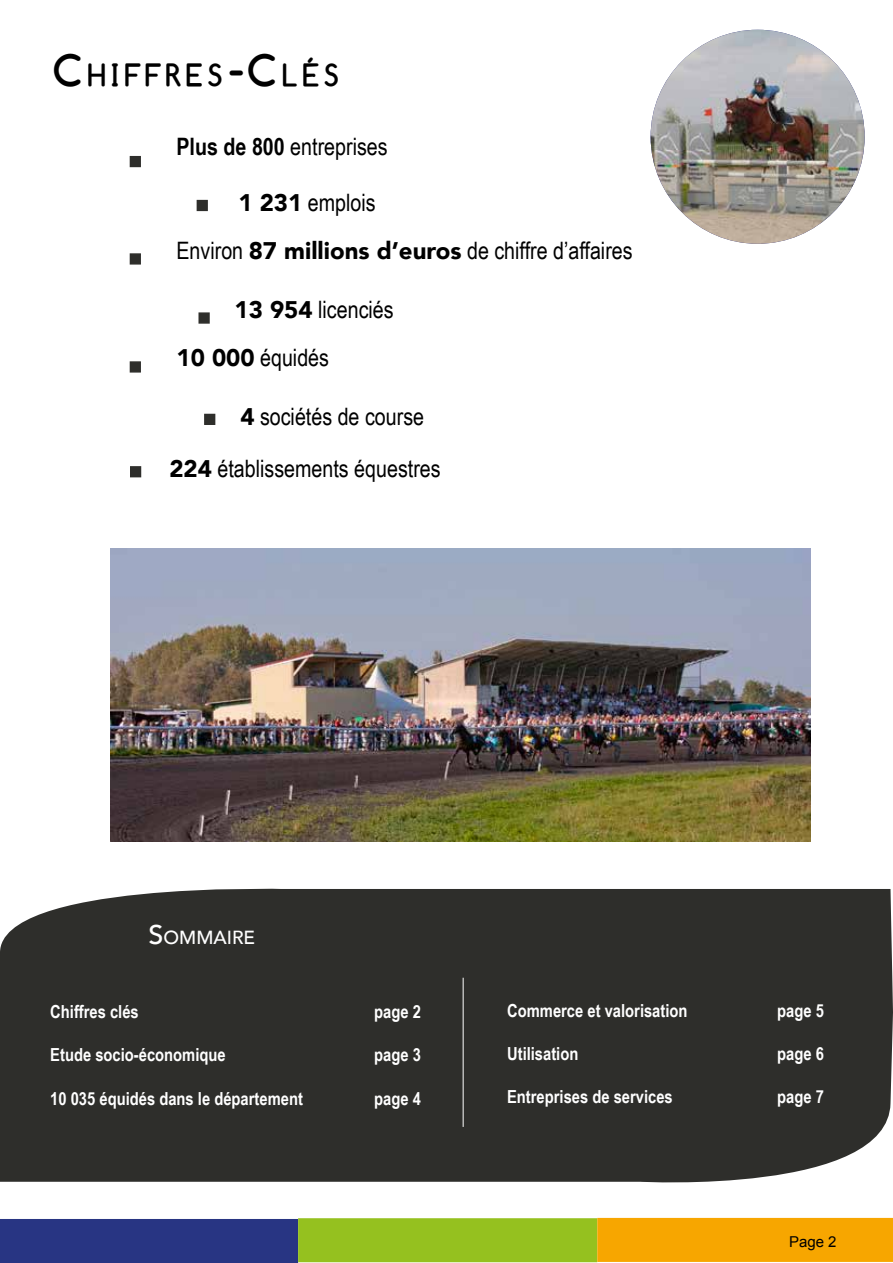
<style>
.page{position:relative;width:893px;height:1263px;background:#fff}
.page>*{position:absolute;margin:0;border:0;box-sizing:border-box;transform-origin:0 0}
.t1{font:700 31.5px "Comfortaa";letter-spacing:.185em;color:#000}
.t2{font:24px/48.2px "Arial Narrow";color:#000}
.t3{font:500 18.9px "Avenir";color:#fff}
.t4{font:700 18px "Arial Narrow";color:#fff}
.t5{font:15px "Arial";color:#000}
.s1{font-size:45px}
.s2{font-weight:700}
.s3{font-family:"Avenir";font-weight:900}
.s4{font-size:27px}
</style>
<div class="page">
<div style="left:0;top:888px;width:893px;height:295px;background:#2e2e2b"></div>
<div style="left:0;top:1219px;width:298px;height:44px;background:#283583"></div>
<div style="left:299px;top:1219px;width:297px;height:42px;background:#95c11f"></div>
<div style="left:298px;top:1218px;width:299px;height:44px;border:2px solid #95c11f"></div>
<div style="left:597px;top:1218px;width:296px;height:44px;background:#f7a600"></div>
<div style="left:204px;top:414px;width:11px;height:11px;background:#2e2e2b;border:2px solid #2e2e2b"></div>
<div style="left:130px;top:361px;width:11px;height:12px;background:#2e2e2b;border:2px solid #2e2e2b"></div>
<div style="left:198px;top:312px;width:12px;height:12px;background:#2e2e2b;border:2px solid #2e2e2b"></div>
<div style="left:130px;top:253px;width:11px;height:12px;background:#2e2e2b;border:2px solid #2e2e2b"></div>
<div style="left:197px;top:200px;width:11px;height:11px;background:#2e2e2b;border:2px solid #2e2e2b"></div>
<div style="left:130px;top:156px;width:11px;height:11px;background:#2e2e2b"></div>
<img style="left:651px;top:30px;width:214px;height:214px;border-radius:107px">
<div style="left:130px;top:466px;width:11px;height:11px;background:#2e2e2b;border:2px solid #2e2e2b"></div>
<hr style="left:463px;top:978px;width:1px;height:149px;background:#fff">
<img style="left:111px;top:548px;width:700px;height:294px">
<h1 class="t1" style="left:54px;top:57px;width:286px"><span class="s1">C</span>HIFFRES<span class="s1">-C</span>LÉS</h1>
<h2 class="t2" style="left:176px;top:122px;width:213px"><span class="s2">Plus de 800</span> entreprises</h2>
<h2 class="t2" style="left:176px;top:178px;width:458px;text-indent:62px"><span class="s3">1 231</span> emplois<br>Environ <span class="s3">87 millions d’euros</span> de chiffre d’affaires</h2>
<h2 class="t2" style="left:176px;top:284px;width:219px;text-indent:58px"><span class="s3">13 954</span> licenciés<br><span class="s3">10 000</span> équidés</h2>
<h2 class="t2" style="left:169px;top:389px;width:273px;line-height:52.3px;text-indent:71px"><span class="s3">4</span> sociétés de course<br><span class="s3">224</span> établissements équestres</h2>
<p class="t3" style="left:149px;top:921px;width:108px"><span class="s4">S</span>OMMAIRE</p>
<p class="t4" style="left:50px;top:998px;width:90px">Chiffres clés</p>
<p class="t4" style="left:374px;top:998px;width:48px">page 2</p>
<p class="t4" style="left:50px;top:1041px;width:177px">Etude socio-économique</p>
<p class="t4" style="left:374px;top:1041px;width:48px">page 3</p>
<p class="t4" style="left:50px;top:1084px;width:254px">10 035 équidés dans le département</p>
<p class="t4" style="left:374px;top:1084px;width:48px">page 4</p>
<p class="t4" style="left:507px;top:997px;width:182px">Commerce et valorisation</p>
<p class="t4" style="left:777px;top:997px;width:48px">page 5</p>
<p class="t4" style="left:507px;top:1040px;width:73px">Utilisation</p>
<p class="t4" style="left:777px;top:1040px;width:48px">page 6</p>
<p class="t4" style="left:507px;top:1083px;width:167px">Entreprises de services</p>
<p class="t4" style="left:777px;top:1083px;width:48px">page 7</p>
<p class="t5" style="left:789px;top:1232px;width:49px">Page 2</p>
</div>
